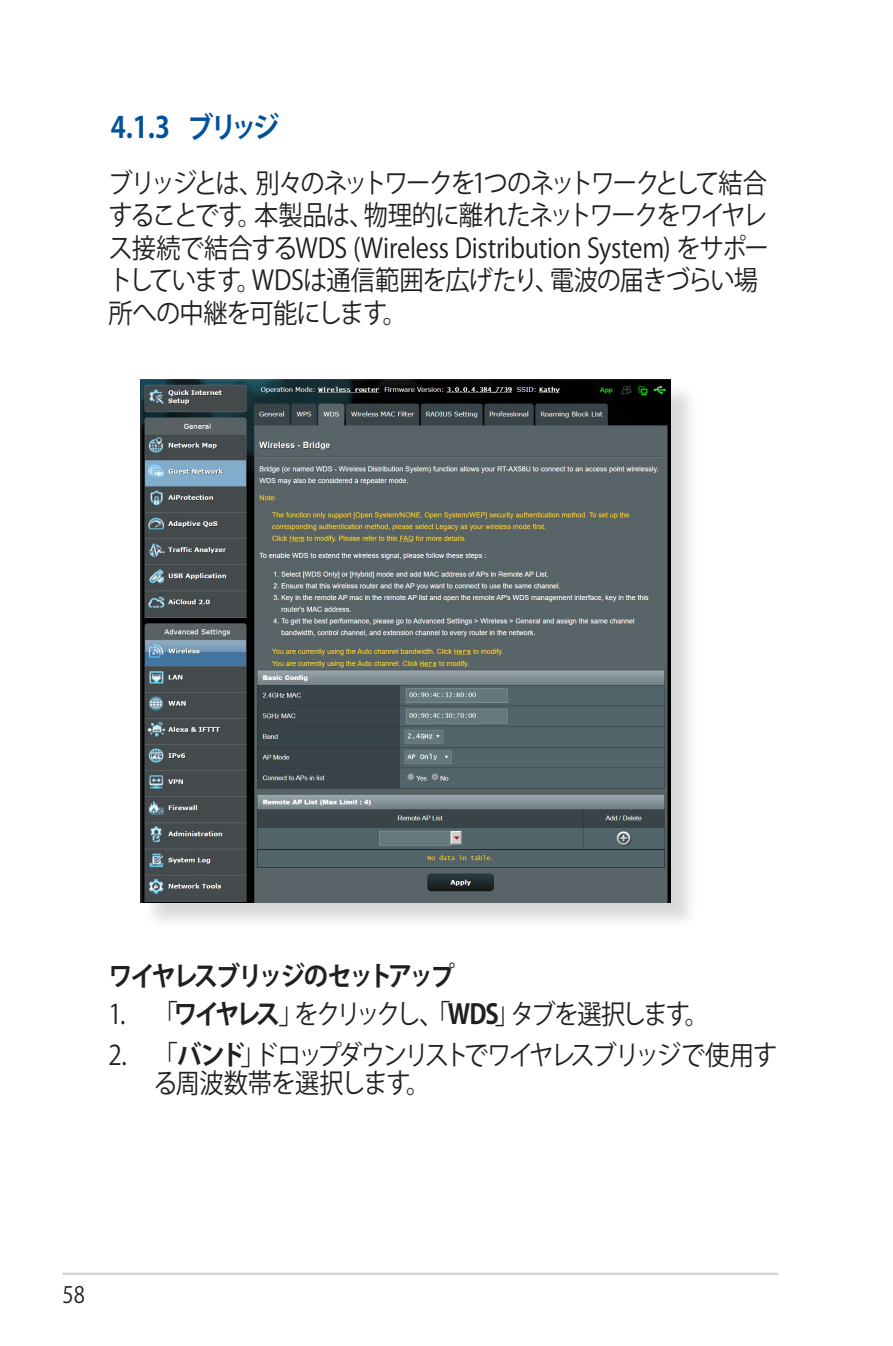
<style>
.page{position:relative;width:893px;height:1346px;background:#fff}
.page>*{position:absolute;margin:0;border:0;box-sizing:border-box;transform-origin:0 0}
.WL_Header_2{font:700 29.25px "Koz Go Pro";color:#01529a;scale:.9 1}
.WL_Body_Text{font:27px/32.4px "Koz Go Pro";letter-spacing:-.045em;color:#231f20;scale:.9 1}
.WL_Body_Text_-_List{font:27px/28.1px "Koz Go Pro";letter-spacing:-.08em;color:#231f20;scale:.9 1}
.WL_Body_Text_-_List-2{font:27px "Koz Go Pro";letter-spacing:-.125em;color:#231f20;scale:.9 1}
.WL_Body_Text-2{font:700 27px "Koz Go Pro";letter-spacing:-.105em;color:#231f20;scale:.9 1}
.t1{font:22.5px "Koz Go Pro";color:#231f20;scale:.9 1}
.s1{font-weight:700}
</style>
<div class="page">
<hr style="left:63px;top:1272px;width:715px;height:3px;background:#d1d2d4">
<div style="left:144px;top:382px;width:555px;height:548px;background:#cfcecb;opacity:.75"></div>
<img style="left:140px;top:379px;width:530px;height:523px">
<p class="WL_Header_2" style="left:111px;top:109px;width:189px">4.1.3 ブリッジ</p>
<p class="WL_Body_Text" style="left:108px;top:168px;width:735px">ブリッジとは、別々のネットワークを1つのネットワークとして結合することです。本製品は、物理的に離れたネットワークをワイヤレス接続で結合するWDS (Wireless Distribution System) をサポートしています。WDSは通信範囲を広げたり、電波の届きづらい場所への中継を可能にします。</p>
<p class="WL_Body_Text-2" style="left:108px;top:958px;width:386px">ワイヤレスブリッジのセットアップ</p>
<p class="WL_Body_Text_-_List-2" style="left:108px;top:996px;width:669px">1. 「<span class="s1">ワイヤレス</span>」をクリックし、「<span class="s1">WDS</span>」タブを選択します。</p>
<p class="WL_Body_Text_-_List" style="left:153px;top:1041px;width:695px;text-indent:-45px">2. 「<span class="s1">バンド</span>」ドロップダウンリストでワイヤレスブリッジで使用する周波数帯を選択します。</p>
<p class="t1" style="left:63px;top:1280px;width:26px">58</p>
</div>
